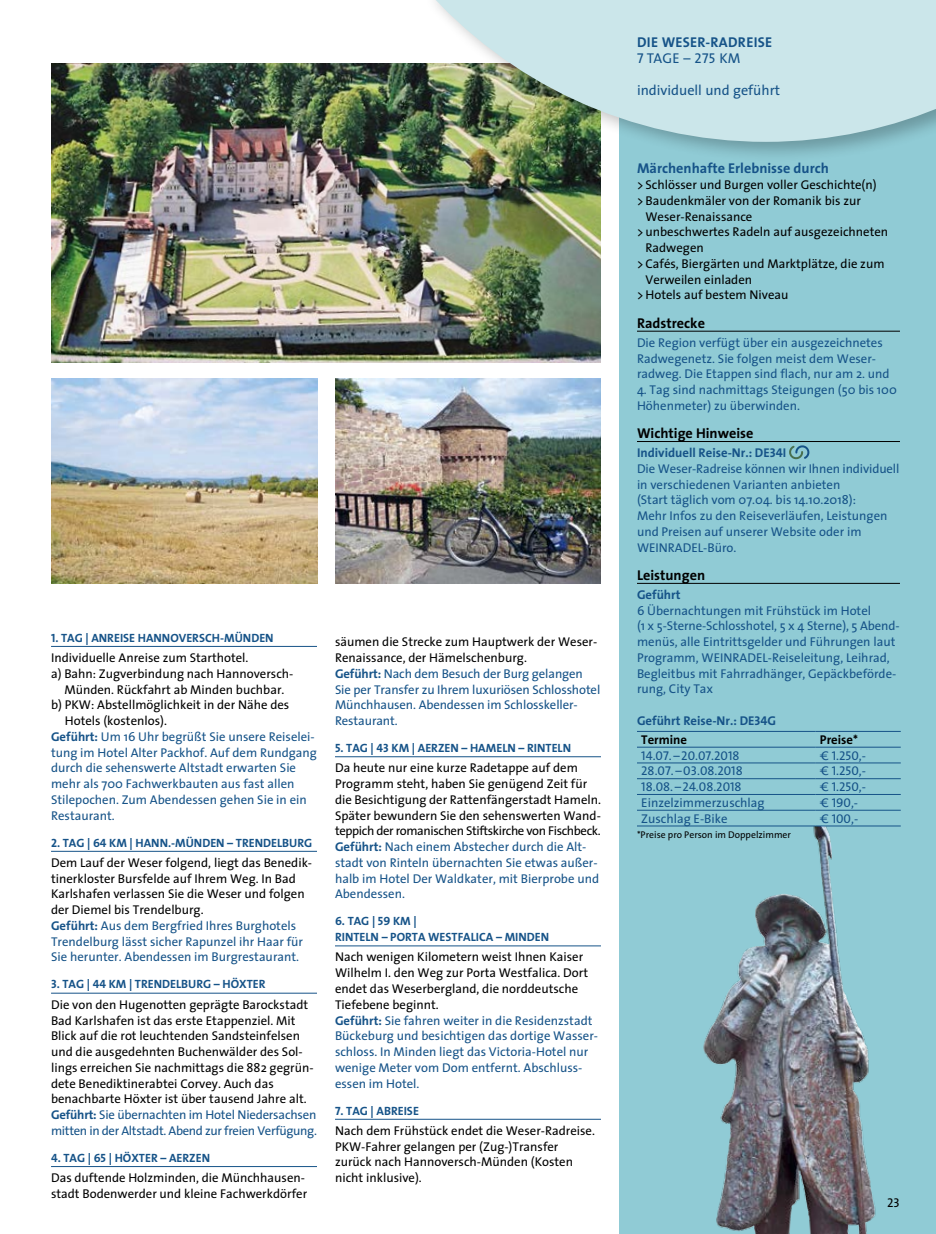
<style>
.page{position:relative;width:936px;height:1234px;background:#fff}
.page>*{position:absolute;margin:0;border:0;box-sizing:border-box;transform-origin:0 0}
.t1{font:700 14.25px "The Sans";color:#000}
.t2{font:700 14.25px "The Sans";color:#165388}
.t3{font:14.25px "The Sans";color:#165388}
.t4{font:14.25px "The Sans Bold Caps";letter-spacing:.02em;color:#165388}
.t5{font:14.25px "The Sans Caps";letter-spacing:.02em;color:#165388}
.t6{font:12.75px/15.8px "The Sans";color:#000}
.t7{font:12.75px/15.8px "The Sans";color:#165388}
.t8{font:12.75px "The Sans Caps";color:#165388}
.t9{font:700 12.75px/18.9px "The Sans";color:#165388}
.t10{font:700 12.75px "The Sans";color:#000}
.t11{font:12.75px "The Sans Caps";color:#000}
.t12{font:12px/15.8px "The Sans Bold Caps";color:#165388}
.t13{font:9.75px "The Sans";color:#000}
.s1{font-weight:700}
.s2{font-weight:700;color:#165388}
.s3{color:#165388}
.s4{color:#000}
.s5{font-family:"The Sans Bold Caps"}
.s6{font-family:"The Sans Bold Caps";font-weight:400}
.s7{font-family:"Euro Sans EFOP Five"}
</style>
<div class="page">
<img style="left:51px;top:63px;width:550px;height:299px">
<hr style="left:51px;top:646px;width:266px;height:1px;background:#165388">
<hr style="left:51px;top:850px;width:266px;height:1px;background:#165388">
<hr style="left:51px;top:992px;width:266px;height:1px;background:#165388">
<hr style="left:51px;top:1165px;width:266px;height:1px;background:#165388">
<hr style="left:335px;top:756px;width:266px;height:1px;background:#165388">
<hr style="left:335px;top:945px;width:266px;height:1px;background:#165388">
<hr style="left:335px;top:1118px;width:266px;height:1px;background:#165388">
<img style="left:335px;top:378px;width:266px;height:205px">
<img style="left:51px;top:378px;width:266px;height:205px">
<div style="left:619px;top:0;width:316px;height:1233px;background:#90cbd5"></div>
<div style="left:422px;top:0;width:513px;height:163px;background:#000;opacity:.25"></div>
<svg style="left:424px;top:0;width:511px;height:142px;background:#bbd4d1"></svg>
<img style="left:637px;top:826px;width:264px;height:407px">
<hr style="left:637px;top:331px;width:262px;height:1px;background:#000">
<hr style="left:637px;top:441px;width:262px;height:1px;background:#000">
<hr style="left:637px;top:583px;width:262px;height:1px;background:#000">
<svg style="left:789px;top:445px;width:21px;height:15px"></svg>
<hr style="left:637px;top:762px;width:178px;height:1px;background:#165388">
<hr style="left:815px;top:762px;width:85px;height:1px;background:#165388">
<hr style="left:637px;top:778px;width:178px;height:1px;background:#165388">
<hr style="left:815px;top:778px;width:85px;height:1px;background:#165388">
<hr style="left:637px;top:825px;width:178px;height:1px;background:#165388">
<hr style="left:815px;top:825px;width:85px;height:1px;background:#165388">
<hr style="left:637px;top:794px;width:178px;height:1px;background:#165388">
<hr style="left:815px;top:794px;width:85px;height:1px;background:#165388">
<hr style="left:637px;top:809px;width:178px;height:1px;background:#165388">
<hr style="left:815px;top:809px;width:85px;height:1px;background:#165388">
<hr style="left:637px;top:730px;width:178px;height:1px;background:#165388">
<hr style="left:815px;top:730px;width:85px;height:1px;background:#165388">
<hr style="left:637px;top:746px;width:178px;height:1px;background:#165388">
<hr style="left:815px;top:746px;width:85px;height:1px;background:#165388">
<p class="t12" style="left:51px;top:629px;width:224px">1. TAG | ANREISE HANNOVERSCH-MÜNDEN</p>
<p class="t6" style="left:51px;top:649px;width:199px">Individuelle Anreise zum Starthotel.</p>
<p class="t6" style="left:51px;top:665px;width:244px">a) Bahn: Zugverbindung nach Hannoversch-</p>
<p class="t6" style="left:64px;top:680px;width:222px">Münden. Rückfahrt ab Minden buchbar.</p>
<p class="t6" style="left:51px;top:696px;width:240px">b) PKW: Abstellmöglichkeit in der Nähe des</p>
<p class="t6" style="left:65px;top:712px;width:104px">Hotels (kostenlos).</p>
<p class="t7" style="left:51px;top:728px;width:265px"><span class="s1">Geführt:</span> Um 16 Uhr begrüßt Sie unsere Reiselei-</p>
<p class="t7" style="left:51px;top:743px;width:267px">tung im Hotel Alter Packhof. Auf dem Rundgang</p>
<p class="t7" style="left:51px;top:759px;width:246px">durch die sehenswerte Altstadt erwarten Sie</p>
<p class="t7" style="left:51px;top:775px;width:245px">mehr als 700 Fachwerkbauten aus fast allen</p>
<p class="t7" style="left:51px;top:791px;width:257px">Stilepochen. Zum Abendessen gehen Sie in ein</p>
<p class="t7" style="left:51px;top:806px;width:65px">Restaurant.</p>
<p class="t12" style="left:51px;top:834px;width:263px">2. TAG | 64 KM | HANN.-MÜNDEN – TRENDELBURG</p>
<p class="t6" style="left:51px;top:854px;width:262px">Dem Lauf der Weser folgend, liegt das Benedik&shy;tinerkloster Bursfelde auf Ihrem Weg. In Bad Karlshafen verlassen Sie die Weser und folgen der Diemel bis Trendelburg.<br><span class="s2">Geführt:</span> <span class="s3">Aus dem Bergfried Ihres Burghotels Trendelburg lässt sicher Rapunzel ihr Haar für Sie herunter. Abendessen im Burgrestaurant.</span></p>
<p class="t12" style="left:51px;top:976px;width:216px">3. TAG | 44 KM | TRENDELBURG – HÖXTER</p>
<p class="t6" style="left:51px;top:995px;width:267px">Die von den Hugenotten geprägte Barockstadt Bad Karlshafen ist das erste Etappenziel. Mit Blick auf die rot leuchtenden Sandsteinfelsen und die ausgedehnten Buchenwälder des Sol&shy;lings erreichen Sie nachmittags die 882 gegrün&shy;dete Benediktinerabtei Corvey. Auch das benachbarte Höxter ist über tausend Jahre alt.<br><span class="s2">Geführt:</span> <span class="s3">Sie übernachten im Hotel Niedersachsen mitten in der Altstadt. Abend zur freien Verfügung.</span></p>
<p class="t12" style="left:51px;top:1149px;width:160px">4. TAG | 65 | HÖXTER – AERZEN</p>
<p class="t6" style="left:51px;top:1169px;width:257px">Das duftende Holzminden, die Münchhausen&shy;stadt Bodenwerder und kleine Fachwerkdörfer</p>
<p class="t7" style="left:335px;top:633px;width:267px"><span class="s4">säumen die Strecke zum Hauptwerk der Weser-Renaissance, der Hämelschenburg.<br></span><span class="s1">Geführt:</span> Nach dem Besuch der Burg gelangen Sie per Transfer zu Ihrem luxuriösen Schlosshotel Münchhausen. Abendessen im Schlosskeller-Restaurant.</p>
<p class="t12" style="left:335px;top:739px;width:237px">5. TAG | 43 KM | AERZEN – HAMELN – RINTELN</p>
<p class="t6" style="left:335px;top:759px;width:267px">Da heute nur eine kurze Radetappe auf dem Programm steht, haben Sie genügend Zeit für die Besichtigung der Rattenfängerstadt Hameln.<br>Später bewundern Sie den sehenswerten Wand&shy;teppich der romanischen Stiftskirche von Fischbeck.<br><span class="s2">Geführt:</span> <span class="s3">Nach einem Abstecher durch die Alt&shy;stadt von Rinteln übernachten Sie etwas außer&shy;halb im Hotel Der Waldkater, mit Bierprobe und Abendessen.</span></p>
<p class="t12" style="left:335px;top:913px;width:216px">6. TAG | 59 KM |<br>RINTELN – PORTA WESTFALICA – MINDEN</p>
<p class="t7" style="left:335px;top:948px;width:264px"><span class="s4">Nach wenigen Kilometern weist Ihnen Kaiser Wilhelm I. den Weg zur Porta Westfalica. Dort endet das Weserbergland, die norddeutsche Tiefebene beginnt.<br></span><span class="s1">Geführt:</span> Sie fahren weiter in die Residenzstadt Bückeburg und besichtigen das dortige Wasser&shy;schloss. In Minden liegt das Victoria-Hotel nur wenige Meter vom Dom entfernt. Abschluss&shy;essen im Hotel.</p>
<p class="t12" style="left:335px;top:1102px;width:85px">7. TAG | ABREISE</p>
<p class="t6" style="left:335px;top:1121px;width:261px">Nach dem Frühstück endet die Weser-Radreise.<br>PKW-Fahrer gelangen per (Zug-)Transfer zurück nach Hannoversch-Münden (Kosten nicht inklusive).</p>
<p class="t4" style="left:637px;top:31px;width:137px">DIE WESER-RADREISE</p>
<p class="t5" style="left:637px;top:46px;width:105px">7 TAGE – 275 KM</p>
<p class="t3" style="left:637px;top:78px;width:145px">individuell und geführt</p>
<p class="t2" style="left:637px;top:157px;width:193px">Märchenhafte Erlebnisse durch</p>
<p class="t6" style="left:637px;top:176px;width:241px">&gt; Schlösser und Burgen voller Geschichte(n)</p>
<p class="t6" style="left:637px;top:192px;width:225px">&gt; Baudenkmäler von der Romanik bis zur</p>
<p class="t6" style="left:645px;top:208px;width:108px">Weser-Renaissance</p>
<p class="t6" style="left:637px;top:224px;width:253px">&gt; unbeschwertes Radeln auf ausgezeichneten</p>
<p class="t6" style="left:645px;top:239px;width:60px">Radwegen</p>
<p class="t6" style="left:637px;top:255px;width:249px">&gt; Cafés, Biergärten und Marktplätze, die zum</p>
<p class="t6" style="left:645px;top:271px;width:108px">Verweilen einladen</p>
<p class="t6" style="left:637px;top:287px;width:153px">&gt; Hotels auf bestem Niveau</p>
<p class="t1" style="left:637px;top:311px;width:70px">Radstrecke</p>
<p class="t7" style="left:637px;top:334px;width:254px">Die Region verfügt über ein ausgezeichnetes<br>Radwegenetz. Sie folgen meist dem Weser&shy;radweg. Die Etappen sind flach, nur am 2. und</p>
<p class="t7" style="left:637px;top:381px;width:261px">4. Tag sind nachmittags Steigungen (50 bis 100<br>Höhenmeter) zu überwinden.</p>
<p class="t1" style="left:637px;top:421px;width:118px">Wichtige Hinweise</p>
<p class="t7" style="left:637px;top:444px;width:264px"><span class="s1">Individuell Reise-Nr.:</span> <span class="s5">DE34I<br></span>Die Weser-Radreise können wir Ihnen individuell in verschiedenen Varianten anbieten<br>(Start täglich vom 07.04. bis 14.10.2018):<br>Mehr Infos zu den Reiseverläufen, Leistungen und Preisen auf unserer Website oder im WEINRADEL-Büro.</p>
<p class="t1" style="left:637px;top:563px;width:70px">Leistungen</p>
<p class="t9" style="left:637px;top:584px;width:45px">Geführt</p>
<p class="t7" style="left:637px;top:602px;width:264px">6 Übernachtungen mit Frühstück im Hotel<br>(1 x 5-Sterne-Schlosshotel, 5 x 4 Sterne), 5 Abend&shy;menüs, alle Eintrittsgelder und Führungen laut Programm, WEINRADEL-Reiseleitung, Leihrad, Begleitbus mit Fahrradhänger, Gepäckbeförde&shy;rung, City Tax</p>
<p class="t9" style="left:641px;top:710px;width:136px;text-indent:-4px">Geführt Reise-Nr.: <span class="s6">DE34G<br></span><span class="s4">Termine</span></p>
<p class="t10" style="left:819px;top:728px;width:40px">Preise*</p>
<p class="t8" style="left:641px;top:744px;width:100px">14.07. –20.07.2018</p>
<p class="t8" style="left:819px;top:744px;width:47px"><span class="s7">G</span> 1.250,-</p>
<p class="t8" style="left:641px;top:760px;width:103px">28.07.–03.08.2018</p>
<p class="t8" style="left:819px;top:760px;width:47px"><span class="s7">G</span> 1.250,-</p>
<p class="t8" style="left:641px;top:776px;width:102px">18.08.–24.08.2018</p>
<p class="t8" style="left:819px;top:776px;width:47px"><span class="s7">G</span> 1.250,-</p>
<p class="t7" style="left:641px;top:794px;width:125px">Einzelzimmerzuschlag</p>
<p class="t8" style="left:819px;top:791px;width:40px"><span class="s7">G</span> 190,-</p>
<p class="t7" style="left:641px;top:809px;width:88px">Zuschlag E-Bike</p>
<p class="t8" style="left:819px;top:807px;width:40px"><span class="s7">G</span> 100,-</p>
<p class="t13" style="left:637px;top:826px;width:155px">*Preise pro Person im Doppelzimmer</p>
<p class="t11" style="left:887px;top:1191px;width:14px">23</p>
</div>
